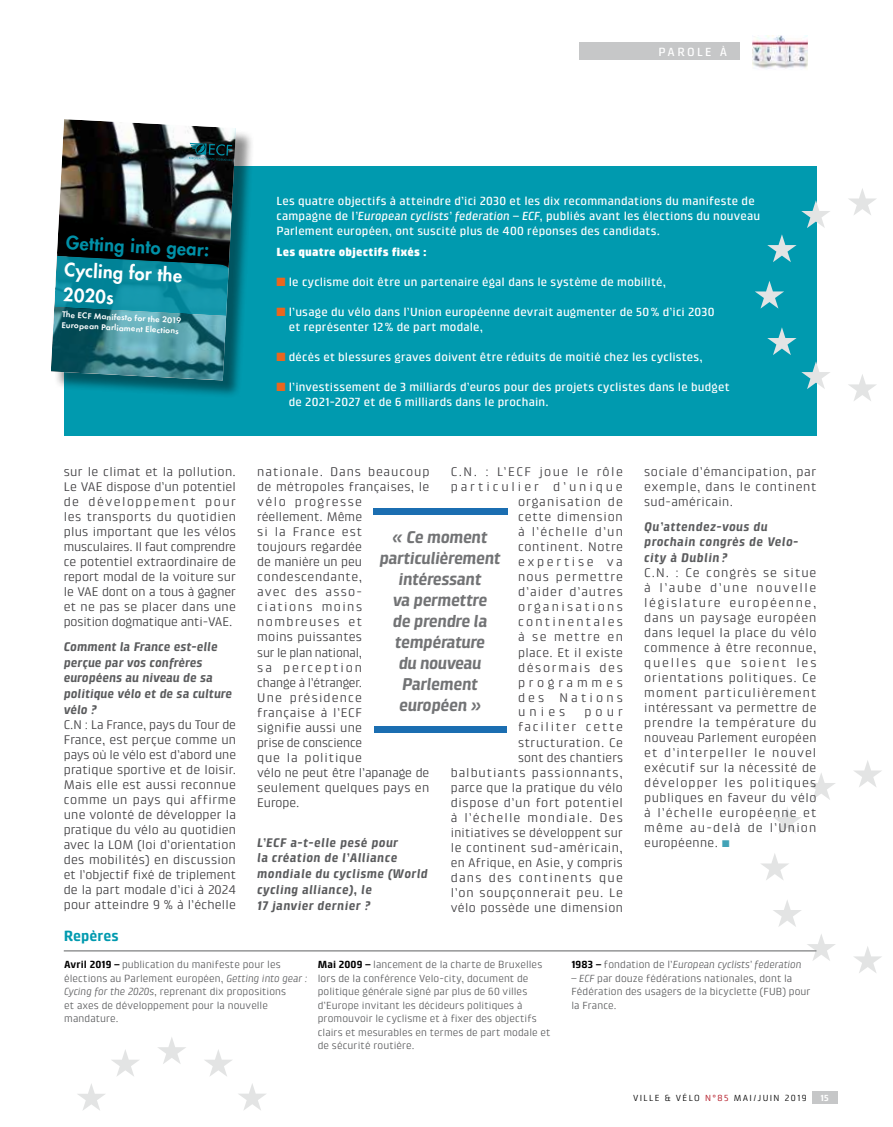
<style>
.page{position:relative;width:893px;height:1127px;background:#fff}
.page>*{position:absolute;margin:0;border:0;box-sizing:border-box;transform-origin:0 0}
.t1{font:800 18px/25.2px "Futura Std";color:#fff}
.t2{font:800 18px "Futura Std";color:#0091a8}
.t3{font:italic 700 17.25px/21px "Klint LT Pro";letter-spacing:-.025em;color:#727375;text-align:center}
.t4{font:700 15px "Klint LT Pro";color:#009aaf}
.t5{font:12.75px/15px "Klint LT Pro";letter-spacing:.04em;color:#3e3d40;text-align:justify}
.t6{font:12.75px/15px "Klint LT Pro";letter-spacing:.02em;color:#3e3d40}
.t7{font:italic 700 12.75px/15.8px "Klint LT Pro";letter-spacing:.03em;color:#5a5b5d}
.t8{font:italic 700 12.75px/15.8px "Klint LT Pro";color:#5a5b5d}
.t9{font:12.75px "Klint LT Pro";letter-spacing:.08em;color:#3e3d40}
.t10{font:12.75px "Klint LT Pro";letter-spacing:.11em;color:#3e3d40}
.t11{font:12.75px "Klint LT Pro";letter-spacing:.225em;color:#3e3d40}
.t12{font:12.75px "Klint LT Pro";letter-spacing:.075em;color:#3e3d40}
.t13{font:12.75px "Klint LT Pro";letter-spacing:.06em;color:#3e3d40}
.t14{font:12.75px "Klint LT Pro";letter-spacing:.175em;color:#3e3d40}
.t15{font:12.75px "Klint LT Pro";letter-spacing:.165em;color:#3e3d40}
.t16{font:12.75px "Klint LT Pro";letter-spacing:.125em;color:#3e3d40}
.t17{font:12.75px "Klint LT Pro";letter-spacing:.205em;color:#3e3d40}
.t18{font:12.75px "Klint LT Pro";letter-spacing:.095em;color:#3e3d40}
.t19{font:12.75px "Klint LT Pro";letter-spacing:.29em;color:#3e3d40}
.t20{font:12.75px "Klint LT Pro";letter-spacing:.24em;color:#3e3d40}
.t21{font:500 12px/15px "Klint LT Pro";letter-spacing:.015em;color:#fff}
.t22{font:900 12px "Klint LT Pro";letter-spacing:.02em;color:#fff}
.t23{font:10.5px/13.5px "Klint LT Pro";letter-spacing:.01em;color:#5a5b5d}
.t24{font:italic 10.5px "Klint LT Pro";letter-spacing:-.01em;color:#5a5b5d}
.t25{font:9px "Klint LT Pro";letter-spacing:.15em;color:#000}
.t26{font:700 9px "Klint LT Pro";color:#fff}
.t27{font:600 8.7px/10.5px "Futura PT";color:#fff}
.s1{font-style:italic}
.s2{color:#ea661e}
.s3{color:#42a3b7}
.s4{font-weight:700;color:#000}
.s5{font-weight:700;font-style:normal;color:#000}
.s6{font-style:normal}
.s7{color:#af0917}
</style>
<div class="page">
<svg style="left:854px;top:760px;width:28px;height:27px"></svg>
<svg style="left:807px;top:773px;width:28px;height:27px"></svg>
<svg style="left:773px;top:807px;width:28px;height:27px"></svg>
<svg style="left:761px;top:853px;width:28px;height:27px"></svg>
<svg style="left:773px;top:900px;width:28px;height:27px"></svg>
<svg style="left:807px;top:934px;width:28px;height:27px"></svg>
<svg style="left:854px;top:946px;width:28px;height:27px"></svg>
<img style="left:753px;top:36px;width:55px;height:33px">
<div style="left:812px;top:1091px;width:25px;height:13px;background:#c6c7c8"></div>
<div style="left:580px;top:43px;width:160px;height:17px;background:#c6c7c8"></div>
<hr style="left:64px;top:950px;width:752px;height:1px;background:#5f6062">
<div style="left:64px;top:166px;width:752px;height:269px;background:#009aaf"></div>
<div style="left:373px;top:508px;width:134px;height:7px;background:#1b6eb1"></div>
<div style="left:374px;top:726px;width:133px;height:7px;background:#1b6eb1"></div>
<svg style="left:158px;top:1037px;width:28px;height:27px"></svg>
<svg style="left:112px;top:1050px;width:27px;height:26px"></svg>
<svg style="left:78px;top:1084px;width:27px;height:26px"></svg>
<svg style="left:238px;top:1083px;width:28px;height:27px"></svg>
<svg style="left:205px;top:1050px;width:27px;height:26px"></svg>
<div style="left:54px;top:122px;width:200px;height:277px;background:#000;opacity:.45"></div>
<img style="left:54px;top:119px;width:182px;height:90px">
<svg style="left:189px;top:143px;width:43px;height:18px"></svg>
<svg style="left:51px;top:209px;width:185px;height:171px;background:#286b76"></svg>
<svg style="left:848px;top:188px;width:29px;height:27px"></svg>
<svg style="left:801px;top:200px;width:29px;height:28px"></svg>
<svg style="left:767px;top:234px;width:30px;height:28px"></svg>
<svg style="left:755px;top:281px;width:29px;height:28px"></svg>
<svg style="left:767px;top:327px;width:30px;height:28px"></svg>
<svg style="left:801px;top:361px;width:29px;height:28px"></svg>
<svg style="left:848px;top:374px;width:29px;height:27px"></svg>
<p class="t21" style="left:659px;top:44px;width:69px">PARO LE À</p>
<h1 class="t2" style="left:67px;top:231px;width:145px;rotate:3deg">Getting into gear:</h1>
<h1 class="t1" style="left:65px;top:257px;width:119px;rotate:3deg">Cycling for the<br>2020s</h1>
<p class="t27" style="left:63px;top:309px;width:120px;rotate:3deg">The ECF Manifesto for the 2019<br>European Parliament Elections</p>
<p class="t21" style="left:276px;top:193px;width:485px">Les quatre objectifs à atteindre d’ici 2030 et les dix recommandations du manifeste de campagne de l<span class="s1">’European cyclists’ federation – ECF,</span> publiés avant les élections du nouveau<br>Parlement européen, ont suscité plus de 400 réponses des candidats.</p>
<p class="t22" style="left:276px;top:245px;width:152px">Les quatre objectifs fixés :</p>
<p class="t21" style="left:276px;top:274px;width:391px"><span class="s2">■</span> le cyclisme doit être un partenaire égal dans le système de mobilité,</p>
<p class="t21" style="left:289px;top:304px;width:427px;text-indent:-12px"><span class="s2">■</span> l’usage du vélo dans l’Union européenne devrait augmenter de 50% d’ici 2030 et représenter 12% de part modale,</p>
<p class="t21" style="left:276px;top:349px;width:428px"><span class="s2">■</span> décès et blessures graves doivent être réduits de moitié chez les cyclistes,</p>
<p class="t21" style="left:289px;top:379px;width:442px;text-indent:-12px"><span class="s2">■</span> l’investissement de 3 milliards d’euros pour des projets cyclistes dans le budget de 2021-2027 et de 6 milliards dans le prochain.</p>
<p class="t5" style="left:64px;top:464px;width:174px">sur le climat et la pollution.<br>Le VAE dispose d’un potentiel de développement pour les transports du quotidien plus important que les vélos musculaires. I l faut comprendre ce potentiel extraordinaire de report modal de la voiture sur le VAE dont on a tous à gagner et ne pas se placer dans une position dogmatique anti-VAE.</p>
<p class="t8" style="left:64px;top:638px;width:170px">Comment la France est-elle perçue par vos confrères européens au niveau de sa politique vélo et de sa culture vélo ?</p>
<p class="t5" style="left:64px;top:717px;width:174px">C.N : La France, pays du Tour de France, est perçue comme un pays où le vélo est d’abord une pratique sportive et de loisir.<br>Mais elle est aussi reconnue comme un pays qui affirme une volonté de développer la pratique du vélo au quotidien avec la LOM (loi d’orientation des mobilités) en discussion et l’objectif fixé de triplement de la part modale d’ici à 2024 pour atteindre 9 % à l’échelle</p>
<p class="t4" style="left:64px;top:927px;width:56px">Repères</p>
<p class="t10" style="left:451px;top:465px;width:174px">C.N. : L’ECF joue le rôle</p>
<p class="t11" style="left:451px;top:480px;width:174px">particulier d’unique</p>
<p class="t9" style="left:518px;top:495px;width:106px">organisation de</p>
<p class="t13" style="left:518px;top:510px;width:106px">cette dimension</p>
<p class="t5" style="left:518px;top:524px;width:106px">à l’échelle d’un</p>
<p class="t5" style="left:518px;top:539px;width:106px">continent. Notre</p>
<p class="t17" style="left:518px;top:555px;width:106px">expertise va</p>
<p class="t9" style="left:518px;top:570px;width:106px">nous permettre</p>
<p class="t12" style="left:518px;top:585px;width:106px">d’aider d’autres</p>
<p class="t14" style="left:518px;top:600px;width:106px">organisations</p>
<p class="t15" style="left:518px;top:615px;width:106px">continentales</p>
<p class="t18" style="left:518px;top:630px;width:106px">à se mettre en</p>
<p class="t5" style="left:518px;top:644px;width:106px">place. Et il existe</p>
<p class="t16" style="left:518px;top:660px;width:106px">désormais des</p>
<p class="t19" style="left:518px;top:675px;width:106px">programmes</p>
<p class="t20" style="left:518px;top:690px;width:106px">des Nations</p>
<p class="t5" style="left:518px;top:704px;width:49px">unies</p>
<p class="t6" style="left:257px;top:464px;width:174px">nationale. Dans beaucoup de métropoles françaises, le vélo progresse réellement. Même<br>si la France est<br>toujours regardée<br>de manière un peu condescendante,<br>avec des asso-<br>ciations moins nombreuses et<br>moins puissantes<br>sur le plan national,<br>sa perception<br>change à l’étranger.<br>Une présidence<br>française à l’ECF<br>signifie aussi une<br>prise de conscience<br>que la politique<br>vélo ne peut être l’apanage de seulement quelques pays en<br>Europe.</p>
<p class="t7" style="left:257px;top:834px;width:172px">L’ECF a-t-elle pesé pour<br>la création de l’Alliance mondiale du cyclisme (World cycling alliance), le<br>17 janvier dernier ?</p>
<h2 class="t3" style="left:379px;top:527px;width:123px">« Ce moment particulièrement intéressant<br>va permettre<br>de prendre la température<br>du nouveau<br>Parlement européen »</h2>
<p class="t5" style="left:451px;top:704px;width:174px;text-align:right">pour<br>faciliter cette structuration. Ce<br>sont des chantiers balbutiants passionnants, parce que la pratique du vélo dispose d’un fort potentiel à l’échelle mondiale. Des initiatives se développent sur le continent sud-américain, en Afrique, en Asie, y compris dans des continents que l’on soupçonnerait peu. Le vélo possède une dimension</p>
<p class="t5" style="left:644px;top:464px;width:174px">sociale d’émancipation, par exemple, dans le continent sud-américain.</p>
<p class="t7" style="left:644px;top:518px;width:156px">Qu’attendez-vous du prochain congrès de Velo&shy;city à Dublin ?</p>
<p class="t5" style="left:644px;top:565px;width:174px">C.N. : Ce congrès se situe à l’aube d’une nouvelle législature européenne, dans un paysage européen dans lequel la place du vélo commence à être reconnue, quelles que soient les orientations politiques. Ce moment particulièrement intéressant va permettre de prendre la température du nouveau Parlement européen et d’interpeller le nouvel exécutif sur la nécessité de développer les politiques publiques en faveur du vélo à l’échelle européenne et même au-delà de l’Union européenne. <span class="s3">■</span></p>
<p class="t23" style="left:64px;top:958px;width:245px"><span class="s4">Avril 2019 –</span> publication du manifeste pour les élections au Parlement européen, <span class="s1">Getting into gear :<br>Cycing for the 2020s,</span> reprenant dix propositions<br>et axes de développement pour la nouvelle mandature.</p>
<p class="t23" style="left:318px;top:958px;width:234px"><span class="s4">Mai 2009 –</span> lancement de la charte de Bruxelles lors de la conférence Velo-city, document de politique générale signé par plus de 60 villes d’Europe invitant les décideurs politiques à promouvoir le cyclisme et à fixer des objectifs clairs et mesurables en termes de part modale et de sécurité routière.</p>
<p class="t24" style="left:571px;top:959px;width:232px"><span class="s5">1983 –</span> <span class="s6">fondation de l’</span>European cyclists’ federation</p>
<p class="t23" style="left:571px;top:971px;width:241px"><span class="s1">– ECF</span> par douze fédérations nationales, dont la<br>Fédération des usagers de la bicyclette (FUB) pour la France.</p>
<p class="t25" style="left:633px;top:1093px;width:108px">ville &amp; vélo <span class="s7">N°85</span> maI</p>
<p class="t25" style="left:753px;top:1093px;width:55px">/JUIN 2019</p>
<p class="t26" style="left:820px;top:1093px;width:10px">15</p>
</div>
